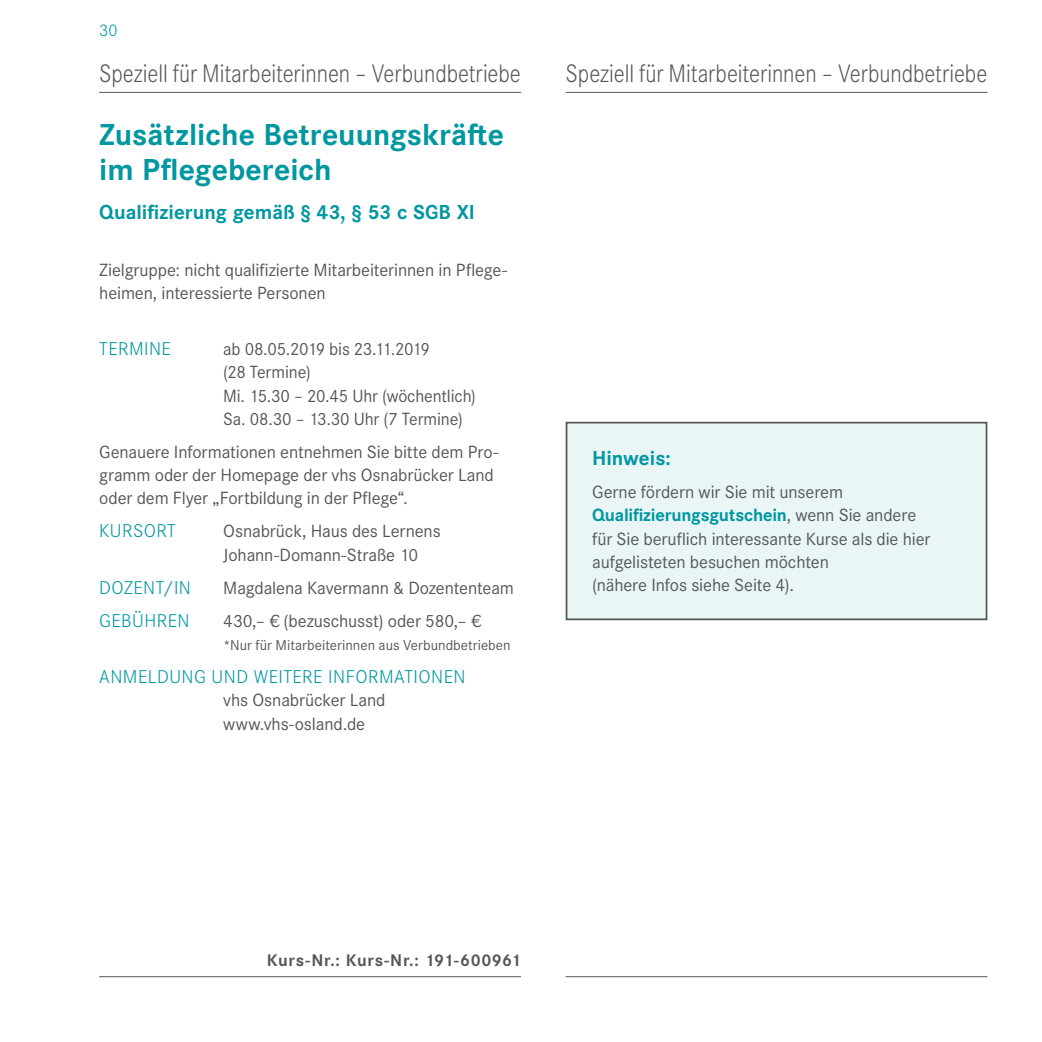
<style>
.page{position:relative;width:1042px;height:1042px;background:#fff}
.page>*{position:absolute;margin:0;border:0;box-sizing:border-box;transform-origin:0 0}
.t1{font:700 31.5px/35px "Corporate S Pro";color:#0097a1}
.t2{font:300 26.25px "Corporate S Pro";color:#57575a;scale:.88 1}
.t3{font:700 21px "Corporate S Pro";letter-spacing:.005em;color:#0097a1}
.t4{font:300 19.25px "Corporate S Pro";letter-spacing:.025em;color:#0097a1}
.t5{font:18.38px/23.3px "Corporate S Pro";letter-spacing:-.01em;color:#57575a}
.t6{font:700 17.5px "Corporate S Pro";letter-spacing:.02em;color:#57575a}
.t7{font:300 17.5px "Corporate S Pro";color:#0097a1}
.t8{font:14.88px "Corporate S Pro";color:#57575a}
.s1{font-weight:700;color:#0097a1}
</style>
<div class="page">
<hr style="left:99px;top:976px;width:422px;height:1px;background:#57575a">
<hr style="left:99px;top:92px;width:422px;height:1px;background:#57575a">
<hr style="left:566px;top:92px;width:421px;height:1px;background:#57575a">
<hr style="left:566px;top:976px;width:421px;height:1px;background:#57575a">
<div style="left:566px;top:423px;width:420px;height:196px;background:#eaf5f5"></div>
<div style="left:566px;top:422px;width:421px;height:198px;border:2px solid #57575a"></div>
<p class="t7" style="left:99px;top:18px;width:20px">30</p>
<h2 class="t2" style="left:99px;top:55px;width:481px">Speziell für M itarbeiterinnen – Verbundbetriebe</h2>
<h2 class="t2" style="left:566px;top:55px;width:481px">Speziell für M itarbeiterinnen – Verbundbetriebe</h2>
<h1 class="t1" style="left:99px;top:115px;width:406px">Zusätzliche Betreuungskräfte im Pflegebereich</h1>
<p class="t3" style="left:99px;top:196px;width:377px">Qualifizierung gemäß § 43, § 53 c SGB XI</p>
<p class="t5" style="left:99px;top:257px;width:409px">Zielgruppe: nicht qualifizierte Mitarbeiterinnen in Pflege&shy;heimen, interessierte Personen</p>
<p class="t4" style="left:99px;top:335px;width:73px">Termine</p>
<p class="t5" style="left:223px;top:336px;width:254px">ab 08.05.2019 bis 23.11.2019<br>(28 Termine)<br>Mi. 15.30 – 20.45 Uhr (wöchentlich)<br>Sa. 08.30 – 13.30 Uhr (7 Termine)</p>
<p class="t5" style="left:99px;top:439px;width:401px">Genauere Informationen entnehmen Sie bitte dem Pro&shy;gramm oder der Homepage der vhs Osnabrücker Land oder dem Flyer „Fortbildung in der Pflege“.</p>
<p class="t4" style="left:99px;top:517px;width:78px">Kursort</p>
<p class="t5" style="left:223px;top:518px;width:219px">Osnabrück, Haus des Lernens<br>Johann-Domann-Straße 10</p>
<p class="t4" style="left:99px;top:574px;width:93px">Dozent/in</p>
<p class="t5" style="left:223px;top:575px;width:292px">Magdalena Kavermann &amp; Dozententeam</p>
<p class="t4" style="left:99px;top:607px;width:92px">Gebüh ren</p>
<p class="t5" style="left:223px;top:608px;width:259px">430,– € (bezuschusst) oder 580,– €</p>
<p class="t8" style="left:223px;top:634px;width:289px">*Nur für Mitarbeiterinnen aus Verbundbetrieben</p>
<p class="t4" style="left:99px;top:663px;width:368px">Anmeldung und weitere I nformationen</p>
<p class="t5" style="left:223px;top:687px;width:164px">vhs Osnabrücker Land www.vhs-osland.de</p>
<p class="t3" style="left:592px;top:441px;width:80px">H inweis:</p>
<p class="t5" style="left:592px;top:479px;width:340px">Gerne fördern wir Sie mit unserem <span class="s1">Qualifizierungsgutschein</span>, wenn Sie andere für Sie beruflich interessante Kurse als die hier aufgelisteten besuchen möchten<br>(nähere Infos siehe Seite 4).</p>
<p class="t6" style="left:267px;top:946px;width:255px">Kurs-N r.: Kurs-N r.: 191-600961</p>
</div>
